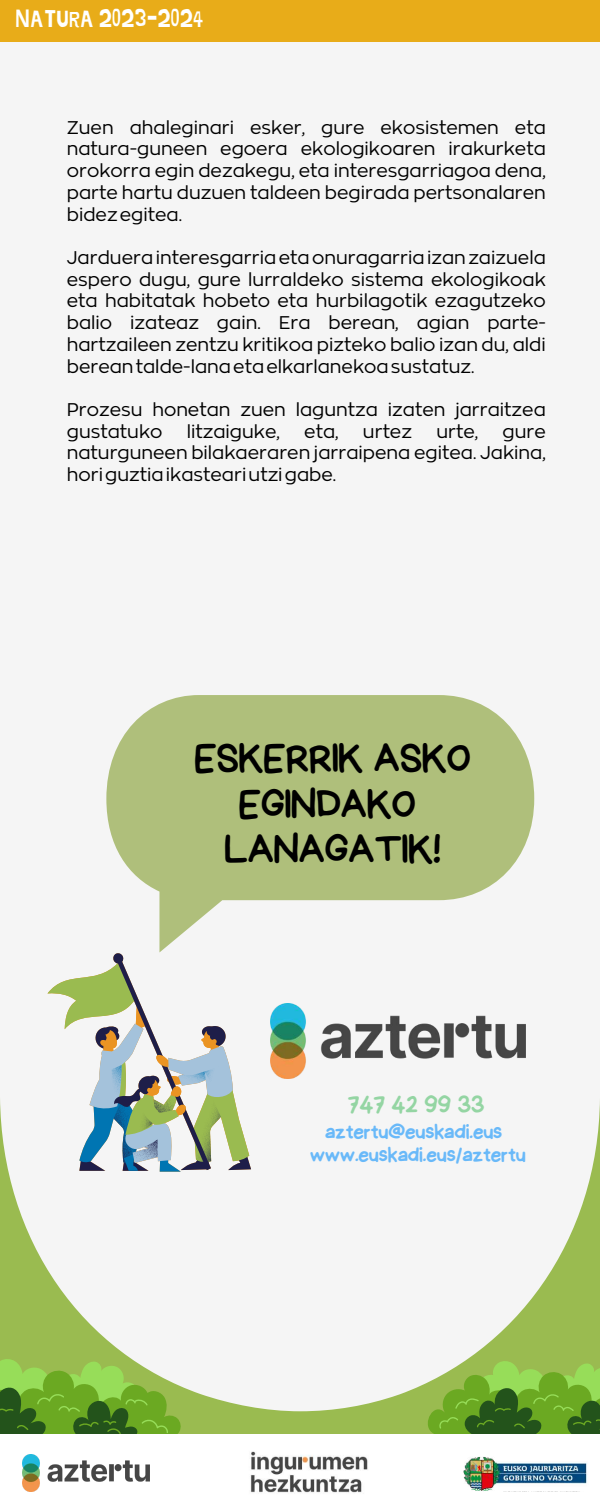
<style>
.page{position:relative;width:600px;height:1501px;background:#fff}
.page>*{position:absolute;margin:0;border:0;box-sizing:border-box;transform-origin:0 0}
.t1{font:40.9px/45.3px "Handyman";color:#000;text-align:center}
.t2{font:25.4px "Handyman";color:#94d5a3}
.t3{font:24px "Jingleberry";color:#fff}
.t4{font:21.4px/23.4px "Handyman";color:#69b9f9;text-align:center}
.t5{font:18.2px/21.7px "RTL Corporative Regular";color:#000;text-align:justify}
</style>
<div class="page">
<svg style="left:0;top:791px;width:600px;height:619px;fill:#f5f5f5"></svg>
<svg style="left:422px;top:1359px;width:178px;height:74px;background:#73a63d"></svg>
<div style="left:0;top:0;width:600px;height:42px;background:#e8ac19"></div>
<svg style="left:47px;top:952px;width:204px;height:219px"></svg>
<svg style="left:106px;top:695px;width:428px;height:205px;background:#b5c385"></svg>
<svg style="left:0;top:1357px;width:182px;height:77px;background:#77aa40"></svg>
<img style="left:22px;top:1454px;width:127px;height:36px">
<img style="left:250px;top:1451px;width:118px;height:42px">
<img style="left:464px;top:1457px;width:123px;height:33px">
<img style="left:270px;top:1003px;width:256px;height:74px">
<h3 class="t3" style="left:15px;top:8px;width:190px">NATURA 2023-2024</h3>
<p class="t5" style="left:67px;top:115px;width:481px">Zuen ahaleginari esker, gure ekosistemen eta natura-guneen egoera ekologikoaren irakurketa orokorra egin dezakegu, eta interesgarriagoa dena, parte hartu duzuen taldeen begirada pertsonalaren bidezegitea.</p>
<p class="t5" style="left:67px;top:245px;width:481px">Jarduerainteresgarriaetaonuragarriaizanzaizuela espero dugu, gure lurraldeko sistema ekologikoak eta habitatak hobeto eta hurbilagotik ezagutzeko balio izateaz gain. Era berean, agian parte&shy;hartzaileen zentzu kritikoa pizteko balio izan du, aldi bereantalde-lanaetaelkarlanekoasustatuz.</p>
<p class="t5" style="left:67px;top:397px;width:481px">Prozesu honetan zuen laguntza izaten jarraitzea gustatuko</p>
<p class="t5" style="left:187px;top:419px;width:95px">litzaiguke,</p>
<p class="t5" style="left:304px;top:419px;width:36px">eta,</p>
<p class="t5" style="left:363px;top:419px;width:51px">urtez</p>
<p class="t5" style="left:436px;top:419px;width:43px">urte,</p>
<p class="t5" style="left:67px;top:419px;width:481px;text-indent:436px">gure naturguneen bilakaeraren jarraipena egitea. Jakina, horiguztiaikasteariutzigabe.</p>
<h1 class="t1" style="left:194px;top:736px;width:278px">ESKERRIK ASKO<br>EGINDAKO<br>LANAGATIK!</h1>
<h2 class="t2" style="left:348px;top:1091px;width:138px">747 42 99 33</h2>
<p class="t4" style="left:310px;top:1119px;width:217px">aztertu@euskadi.eus www.euskadi.eus/aztertu</p>
</div>
